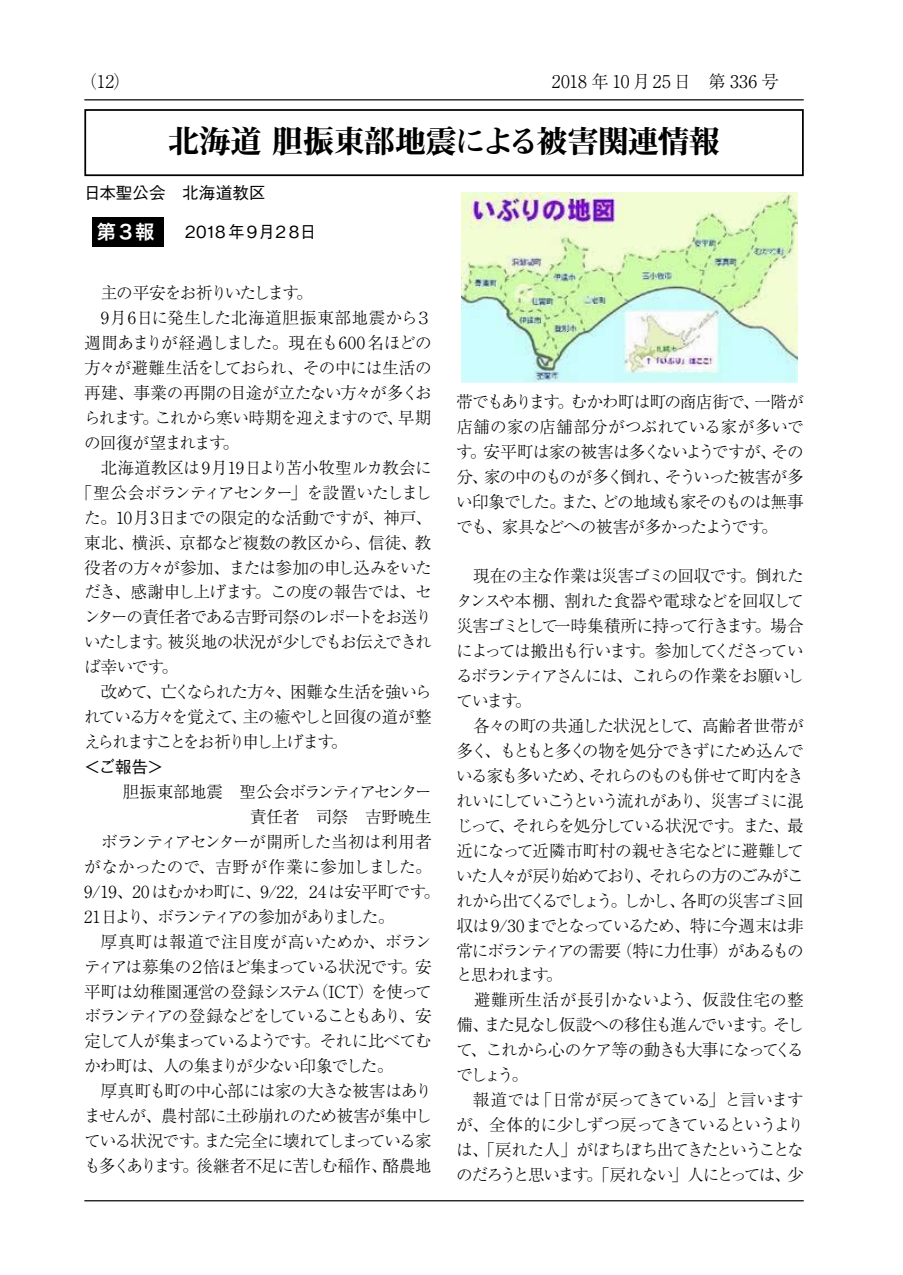
<style>
.page{position:relative;width:903px;height:1275px;background:#fff}
.page>*{position:absolute;margin:0;border:0;box-sizing:border-box;transform-origin:0 0}
.t1{font:31.5px "Midashi Min Pro MA31";letter-spacing:-.03em;color:#000}
.t2{font:19.25px "Hira Kaku Pro N W6";color:#fff}
.t3{font:300 17.5px "Ryumin Pro";letter-spacing:.03em;color:#000}
.t4{font:300 16.62px/24.8px "Ryumin Pro";letter-spacing:-.065em;color:#000;text-align:justify}
.t5{font:300 16.62px "Ryumin Pro";letter-spacing:-.015em;color:#000}
.t6{font:300 16.62px "Ryumin Pro";letter-spacing:-.095em;color:#000}
.t7{font:300 16.62px "Ryumin Pro";letter-spacing:-.035em;color:#000}
.t8{font:300 16.62px "Ryumin Pro";letter-spacing:-.045em;color:#000}
.t9{font:300 16.62px "Ryumin Pro";letter-spacing:-.105em;color:#000}
.t10{font:300 16.62px "Ryumin Pro";letter-spacing:-.02em;color:#000}
.t11{font:300 16.62px "Ryumin Pro";letter-spacing:-.025em;color:#000}
.t12{font:300 16.62px "Ryumin Pro";letter-spacing:-.11em;color:#000}
.t13{font:300 16.62px "Ryumin Pro";letter-spacing:-.005em;color:#000}
.t14{font:300 16.62px "Ryumin Pro";letter-spacing:-.085em;color:#000}
.t15{font:300 16.62px "Ryumin Pro";letter-spacing:-.115em;color:#000}
.t16{font:300 16.62px "Ryumin Pro";letter-spacing:.025em;color:#000}
.t17{font:300 16.62px "Ryumin Pro";letter-spacing:.01em;color:#000}
.t18{font:300 16.62px "Ryumin Pro";letter-spacing:-.09em;color:#000}
.t19{font:300 16.62px "Ryumin Pro";letter-spacing:.02em;color:#000}
.t20{font:500 16.62px "Gothic BBB Pro";color:#000}
.t21{font:500 16.62px "Gothic BBB Pro";letter-spacing:-.025em;color:#000}
</style>
<div class="page">
<hr style="left:84px;top:1200px;width:720px;height:1px;background:#000">
<hr style="left:84px;top:99px;width:720px;height:1px;background:#000">
<div style="left:84px;top:109px;width:720px;height:67px;border:2px solid #000"></div>
<div style="left:92px;top:217px;width:72px;height:29px;background:#000"></div>
<img style="left:461px;top:192px;width:336px;height:190px">
<p class="t3" style="left:80px;top:68px;width:60px">（12）　</p>
<p class="t3" style="left:552px;top:68px;width:229px">2018 年 10 月25日　第 336 号</p>
<h1 class="t1" style="left:168px;top:117px;width:553px">北海道 胆振東部地震による被害関連情報</h1>
<p class="t20" style="left:84px;top:180px;width:183px">日本聖公会　北海道教区</p>
<p class="t21" style="left:185px;top:219px;width:133px">2018年9月２８日</p>
<p class="t2" style="left:97px;top:214px;width:59px">第３報</p>
<p class="t9" style="left:101px;top:280px;width:213px">主の平安をお祈りいたします。</p>
<p class="t16" style="left:101px;top:305px;width:332px">9月6日に発生した北海道胆振東部地震から３</p>
<p class="t11" style="left:84px;top:330px;width:349px">週間あまりが経過しました。現在も600名ほどの</p>
<p class="t4" style="left:84px;top:354px;width:349px">方々が避難生活をしておられ、その中には生活の</p>
<p class="t4" style="left:84px;top:379px;width:349px">再建、事業の再開の目途が立たない方々が多くお</p>
<p class="t4" style="left:84px;top:404px;width:349px">られます。これから寒い時期を迎えますので、早期</p>
<p class="t4" style="left:84px;top:429px;width:156px">の回復が望まれます。</p>
<p class="t13" style="left:101px;top:454px;width:332px">北海道教区は9月19日より苫小牧聖ルカ教会に</p>
<p class="t6" style="left:76px;top:479px;width:357px">「聖公会ボランティアセンター」を設置いたしまし</p>
<p class="t5" style="left:84px;top:504px;width:349px">た。10月3日までの限定的な活動ですが、神戸、</p>
<p class="t5" style="left:84px;top:529px;width:349px">東北、横浜、京都など複数の教区から、信徒、教</p>
<p class="t4" style="left:84px;top:554px;width:349px">役者の方々が参加、または参加の申し込みをいた</p>
<p class="t7" style="left:84px;top:579px;width:349px">だき、感謝申し上げます。この度の報告では、セ</p>
<p class="t4" style="left:84px;top:603px;width:349px">ンターの責任者である吉野司祭のレポートをお送り</p>
<p class="t6" style="left:84px;top:629px;width:349px">いたします。被災地の状況が少しでもお伝えできれ</p>
<p class="t4" style="left:84px;top:653px;width:95px">ば幸いです。</p>
<p class="t14" style="left:101px;top:679px;width:332px">改めて、亡くなられた方々、困難な生活を強いら</p>
<p class="t4" style="left:84px;top:703px;width:349px">れている方々を覚えて、主の癒やしと回復の道が整</p>
<p class="t9" style="left:84px;top:729px;width:265px">えられますことをお祈り申し上げます。</p>
<p class="t20" style="left:84px;top:753px;width:81px">＜ご報告＞</p>
<p class="t18" style="left:123px;top:779px;width:310px">胆振東部地震　聖公会ボランティアセンター</p>
<p class="t5" style="left:250px;top:804px;width:183px">責任者　司祭　吉野暁生</p>
<p class="t4" style="left:101px;top:828px;width:332px">ボランティアセンターが開所した当初は利用者</p>
<p class="t17" style="left:84px;top:853px;width:349px">がなかったので、吉野が作業に参加しました。</p>
<p class="t10" style="left:84px;top:878px;width:357px">9/19、20はむかわ町に、9/22，24は安平町です。</p>
<p class="t15" style="left:84px;top:903px;width:312px">21日より、ボランティアの参加がありました。</p>
<p class="t19" style="left:101px;top:928px;width:332px">厚真町は報道で注目度が高いためか、ボラン</p>
<p class="t4" style="left:84px;top:953px;width:349px">ティアは募集の２倍ほど集まっている状況です。安</p>
<p class="t7" style="left:84px;top:978px;width:349px">平町は幼稚園運営の登録システム（ICT）を使って</p>
<p class="t12" style="left:84px;top:1003px;width:349px">ボランティアの登録などをしていることもあり、安</p>
<p class="t4" style="left:84px;top:1027px;width:349px">定して人が集まっているようです。それに比べてむ</p>
<p class="t4" style="left:84px;top:1052px;width:311px">かわ町は、人の集まりが少ない印象でした。</p>
<p class="t8" style="left:101px;top:1078px;width:333px">厚真町も町の中心部には家の大きな被害はあり</p>
<p class="t8" style="left:84px;top:1103px;width:349px">ませんが、農村部に土砂崩れのため被害が集中し</p>
<p class="t4" style="left:84px;top:1127px;width:349px">ている状況です。また完全に壊れてしまっている家</p>
<p class="t4" style="left:84px;top:1152px;width:349px">も多くあります。後継者不足に苦しむ稲作、酪農地</p>
<p class="t4" style="left:456px;top:388px;width:349px">帯でもあります。むかわ町は町の商店街で、一階が店舗の家の店舗部分がつぶれている家が多いです。安平町は家の被害は多くないようですが、その分、家の中のものが多く倒れ、そういった被害が多い印象でした。また、どの地域も家そのものは無事でも、家具などへの被害が多かったようです。</p>
<p class="t4" style="left:456px;top:562px;width:349px;text-indent:17px">現在の主な作業は災害ゴミの回収です。倒れたタンスや本棚、割れた食器や電球などを回収して災害ゴミとして一時集積所に持って行きます。場合によっては搬出も行います。参加してくださっているボランティアさんには、これらの作業をお願いしています。</p>
<p class="t4" style="left:456px;top:712px;width:349px;text-align:left;text-indent:17px">各々の町の共通した状況として、高齢者世帯が多く、もともと多くの物を処分できずにため込んでいる家も多いため、それらのものも併せて町内をきれいにしていこうという流れがあり、災害ゴミに混じって、それらを処分している状況です。また、最近になって近隣市町村の親せき宅などに避難していた人々が戻り始めており、それらの方のごみがこれから出てくるでしょう。しかし、各町の災害ゴミ回収は 9/30までとなっているため、特に今週末は非常にボランティアの需要（特に力仕事）があるものと思われます。<br>　避難所生活が長引かないよう、仮設住宅の整備、また見なし仮設への移住も進んでいます。そして、これから心のケア等の動きも大事になってくるでしょう。</p>
<p class="t4" style="left:456px;top:1086px;width:349px;text-indent:17px">報道では「日常が戻ってきている」と言いますが、全体的に少しずつ戻ってきているというよりは、「戻れた人」がぼちぼち出てきたということなのだろうと思います。「戻れない」人にとっては、少</p>
</div>
